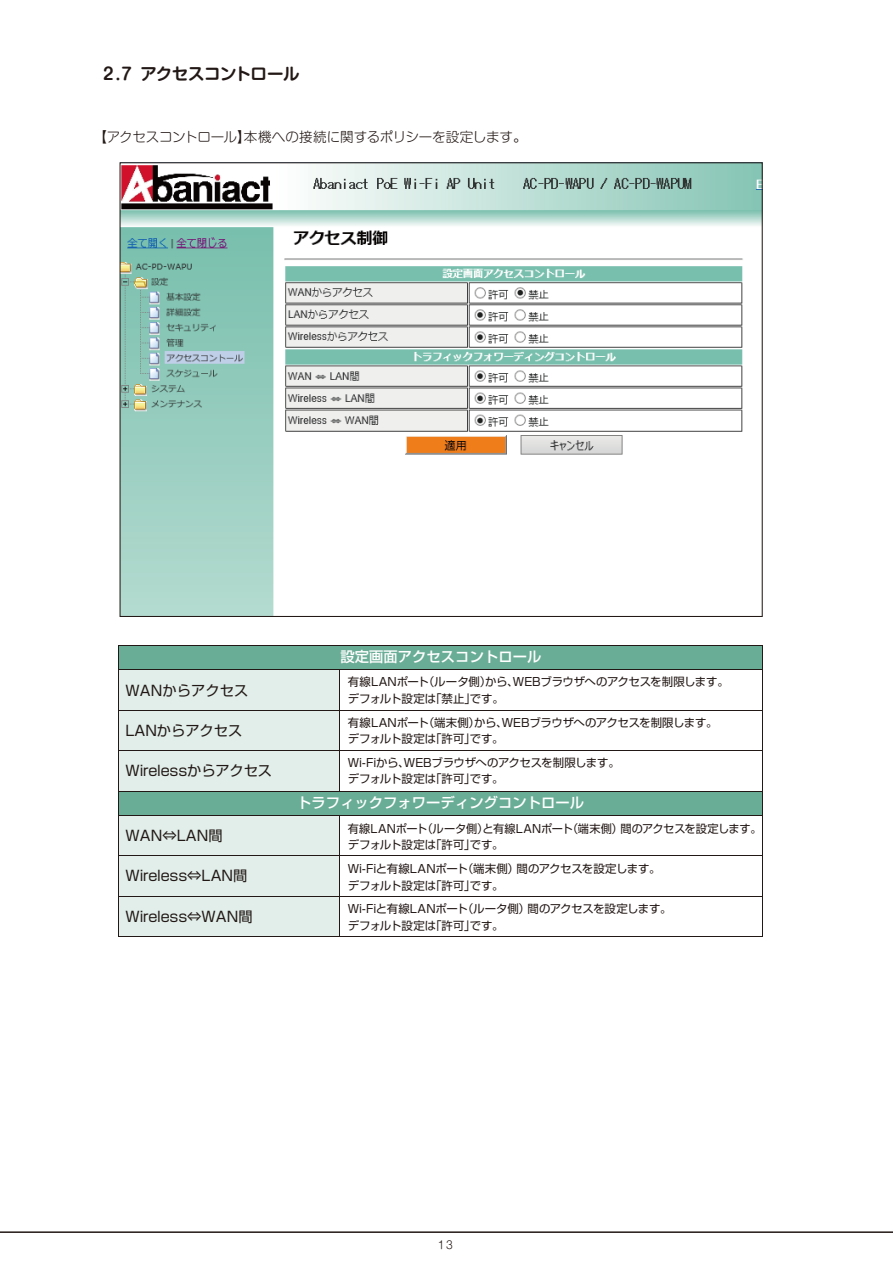
<style>
.page{position:relative;width:893px;height:1263px;background:#fff}
.page>*{position:absolute;margin:0;border:0;box-sizing:border-box;transform-origin:0 0}
.t1{font:700 16.5px "Shin M Go Pr 6 N De";letter-spacing:-.025em;color:#221815}
.t2{font:14.25px "Shin Go Pr 6 N";letter-spacing:-.005em;color:#221815}
.t3{font:500 14.25px "Shin Go Pr 6 N";letter-spacing:.005em;color:#fff}
.t4{font:300 13.5px "Shin M Go Pr 6 N";letter-spacing:-.01em;color:#221815}
.t5{font:11.4px/16.5px "Shin Go Pr 6 N";letter-spacing:-.005em;color:#221815}
.t6{font:300 10.8px "Shin M Go Pr 6 N";color:#221815}
</style>
<div class="page">
<hr style="left:0;top:1231px;width:893px;height:2px;background:#221815">
<div style="left:119px;top:646px;width:644px;height:24px;background:#6aad97"></div>
<div style="left:119px;top:670px;width:220px;height:122px;background:#e1eeea"></div>
<hr style="left:339px;top:670px;width:1px;height:121px;background:#221815">
<hr style="left:119px;top:645px;width:644px;height:1px;background:#221815">
<hr style="left:119px;top:669px;width:644px;height:1px;background:#221815">
<hr style="left:119px;top:710px;width:644px;height:1px;background:#221815">
<hr style="left:119px;top:750px;width:644px;height:1px;background:#221815">
<div style="left:119px;top:791px;width:644px;height:24px;background:#6aad97"></div>
<div style="left:119px;top:815px;width:220px;height:121px;background:#e1eeea"></div>
<hr style="left:339px;top:816px;width:1px;height:120px;background:#221815">
<hr style="left:118px;top:645px;width:1px;height:292px;background:#221815">
<hr style="left:119px;top:815px;width:644px;height:1px;background:#221815">
<hr style="left:119px;top:856px;width:644px;height:1px;background:#221815">
<hr style="left:119px;top:896px;width:644px;height:1px;background:#221815">
<hr style="left:119px;top:936px;width:644px;height:1px;background:#221815">
<img style="left:122px;top:164px;width:639px;height:451px">
<hr style="left:119px;top:791px;width:644px;height:1px;background:#221815">
<hr style="left:763px;top:645px;width:1px;height:292px;background:#221815">
<h1 class="t1" style="left:100px;top:60px;width:201px">２.７ アクセスコントロール</h1>
<p class="t4" style="left:93px;top:126px;width:435px">【アクセスコントロール】本機への接続に関するポリシーを設定します。</p>
<p class="t2" style="left:126px;top:679px;width:124px">WANからアクセス</p>
<p class="t2" style="left:126px;top:718px;width:118px">LANからアクセス</p>
<p class="t2" style="left:126px;top:759px;width:148px">Wirelessからアクセス</p>
<p class="t2" style="left:126px;top:824px;width:99px">WAN⇔LAN間</p>
<p class="t2" style="left:126px;top:864px;width:123px">Wireless⇔LAN間</p>
<p class="t2" style="left:126px;top:905px;width:129px">Wireless⇔WAN間</p>
<p class="t3" style="left:340px;top:645px;width:202px">設定画面アクセスコントロール</p>
<p class="t5" style="left:348px;top:673px;width:382px">有線LANポート（ルータ側）から、WEBブラウザへのアクセスを制限します。デフォルト設定は「禁止」です。</p>
<p class="t5" style="left:348px;top:713px;width:371px">有線LANポート（端末側）から、WEBブラウザへのアクセスを制限します。デフォルト設定は「許可」です。</p>
<p class="t5" style="left:348px;top:753px;width:274px">Wi-Fiから、WEBブラウザへのアクセスを制限します。デフォルト設定は「許可」です。</p>
<p class="t5" style="left:348px;top:819px;width:415px">有線LANポート（ルータ側）と有線LANポート（端末側）間のアクセスを設定します。デフォルト設定は「許可」です。</p>
<p class="t5" style="left:348px;top:860px;width:314px">Wi-Fiと有線LANポート（端末側）間のアクセスを設定します。デフォルト設定は「許可」です。</p>
<p class="t5" style="left:348px;top:900px;width:325px">Wi-Fiと有線LANポート（ルータ側）間のアクセスを設定します。デフォルト設定は「許可」です。</p>
<p class="t3" style="left:297px;top:791px;width:288px">トラフィックフォワーディングコントロール</p>
<p class="t6" style="left:438px;top:1236px;width:16px">13</p>
</div>
